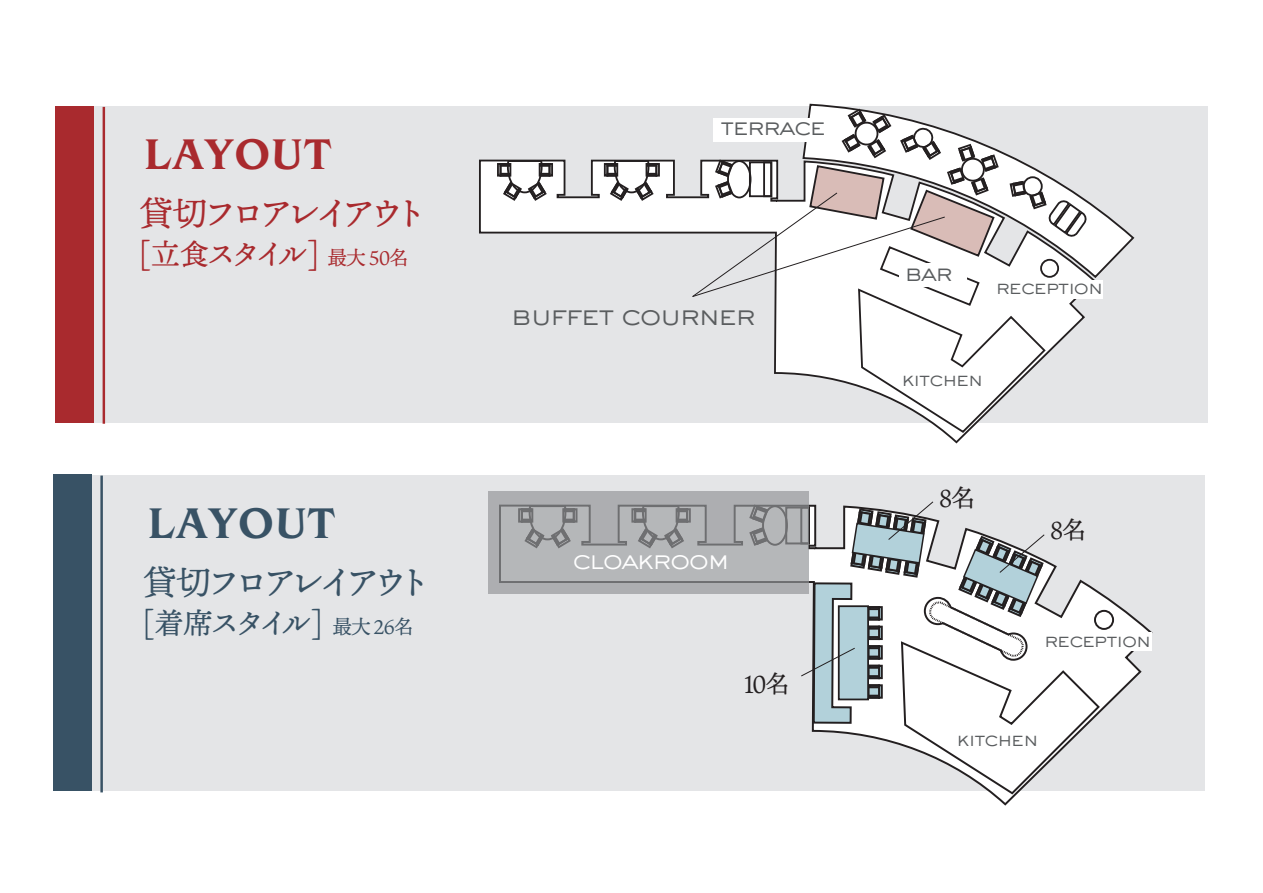
<style>
.page{position:relative;width:1263px;height:893px;background:#fff}
.page>*{position:absolute;margin:0;border:0;box-sizing:border-box;transform-origin:0 0}
.t1{font:500 44.4px "Benguiat Std";letter-spacing:.03em;color:#a92a2e}
.t2{font:500 44.4px "Benguiat Std";letter-spacing:.03em;color:#385265}
.t3{font:34.5px "Ten Mincho Text";letter-spacing:-.185em;color:#a92a2e}
.t4{font:34.5px "Ten Mincho Text";letter-spacing:-.185em;color:#385265}
.t5{font:29.55px "Ten Mincho Text";letter-spacing:-.175em;color:#a92a2e}
.t6{font:29.55px "Ten Mincho Text";letter-spacing:-.175em;color:#385265}
.t7{font:300 28.35px "Sackers Gothic";letter-spacing:-.085em;color:#5a5d5f}
.t8{font:300 26.4px "Sackers Gothic";letter-spacing:-.085em;color:#fff}
.t9{font:24.75px "Ten Mincho Text";letter-spacing:-.06em;color:#231f20}
.t10{font:300 24.45px "Sackers Gothic";letter-spacing:-.085em;color:#5a5d5f}
.t11{font:300 24.15px "Sackers Gothic";color:#5a5d5f}
.t12{font:300 19.8px "Sackers Gothic";letter-spacing:-.085em;color:#5a5d5f}
.t13{font:19.8px "Ten Mincho Text";color:#a92a2e}
.t14{font:19.8px "Ten Mincho Text";color:#385265}
</style>
<div class="page">
<div style="left:59px;top:106px;width:1148px;height:317px;background:#e4e5e7"></div>
<svg style="left:809px;top:103px;width:326px;height:174px"></svg>
<svg style="left:479px;top:159px;width:618px;height:285px"></svg>
<div style="left:604px;top:163px;width:4px;height:14px;border:2px solid #231f20"></div>
<div style="left:606px;top:163px;width:12px;height:14px;border:2px solid #231f20"></div>
<div style="left:606px;top:163px;width:11px;height:4px;border:2px solid #231f20"></div>
<div style="left:606px;top:173px;width:11px;height:4px;border:2px solid #231f20"></div>
<div style="left:655px;top:163px;width:5px;height:14px;border:2px solid #231f20"></div>
<div style="left:645px;top:163px;width:12px;height:14px;border:2px solid #231f20"></div>
<div style="left:647px;top:173px;width:10px;height:4px;border:2px solid #231f20"></div>
<div style="left:647px;top:163px;width:10px;height:4px;border:2px solid #231f20"></div>
<svg style="left:608px;top:159px;width:47px;height:43px;background:#b7b6b6"></svg>
<div style="left:497px;top:163px;width:4px;height:14px;border:2px solid #231f20"></div>
<div style="left:500px;top:163px;width:11px;height:14px;border:2px solid #231f20"></div>
<div style="left:500px;top:163px;width:10px;height:4px;border:2px solid #231f20"></div>
<div style="left:500px;top:173px;width:10px;height:4px;border:2px solid #231f20"></div>
<div style="left:549px;top:163px;width:4px;height:14px;border:2px solid #231f20"></div>
<div style="left:539px;top:163px;width:11px;height:14px;border:2px solid #231f20"></div>
<div style="left:540px;top:173px;width:10px;height:4px;border:2px solid #231f20"></div>
<div style="left:540px;top:163px;width:10px;height:4px;border:2px solid #231f20"></div>
<svg style="left:502px;top:159px;width:46px;height:43px;background:#b7b5b6"></svg>
<hr style="left:103px;top:107px;width:2px;height:317px;background:#a92a2e">
<div style="left:57px;top:475px;width:1148px;height:316px;background:#e4e5e7"></div>
<div style="left:1060px;top:280px;width:43px;height:19px;background:#fff"></div>
<svg style="left:994px;top:593px;width:159px;height:213px"></svg>
<div style="left:1094px;top:610px;width:20px;height:20px;border:2px solid #231f20;border-radius:50%"></div>
<svg style="left:691px;top:107px;width:397px;height:327px"></svg>
<div style="left:56px;top:106px;width:38px;height:316px;background:#a92a2e"></div>
<hr style="left:100px;top:476px;width:3px;height:316px;background:#385265">
<div style="left:54px;top:474px;width:38px;height:317px;background:#385265"></div>
<svg style="left:488px;top:491px;width:321px;height:103px;background:#aaabad"></svg>
<svg style="left:800px;top:501px;width:301px;height:295px"></svg>
<div style="left:1109px;top:633px;width:42px;height:18px;background:#fff"></div>
<h1 class="t1" style="left:144px;top:129px;width:189px">LAYOUT</h1>
<h2 class="t3" style="left:139px;top:194px;width:290px">貸切フロアレイアウト</h2>
<h3 class="t5" style="left:139px;top:237px;width:182px">[立食スタイル]</h3>
<p class="t13" style="left:327px;top:246px;width:83px">最大 50名</p>
<h1 class="t2" style="left:148px;top:497px;width:189px">LAYOUT</h1>
<h2 class="t4" style="left:143px;top:563px;width:290px">貸切フロアレイアウト</h2>
<h3 class="t6" style="left:143px;top:606px;width:182px">[着席スタイル]</h3>
<p class="t14" style="left:332px;top:615px;width:83px">最大 26名</p>
<p class="t10" style="left:720px;top:110px;width:108px">terrace</p>
<h3 class="t7" style="left:512px;top:295px;width:246px">buffet courner</h3>
<h3 class="t8" style="left:572px;top:542px;width:160px">cloakroom</h3>
<p class="t9" style="left:744px;top:670px;width:48px">10名</p>
<p class="t11" style="left:905px;top:256px;width:50px">bar</p>
<p class="t12" style="left:996px;top:274px;width:109px">reception</p>
<p class="t12" style="left:902px;top:366px;width:84px">kitchen</p>
<p class="t9" style="left:939px;top:484px;width:39px">8名</p>
<p class="t9" style="left:1050px;top:516px;width:39px">8名</p>
<p class="t12" style="left:1044px;top:627px;width:109px">reception</p>
<p class="t12" style="left:957px;top:725px;width:84px">kitchen</p>
</div>
